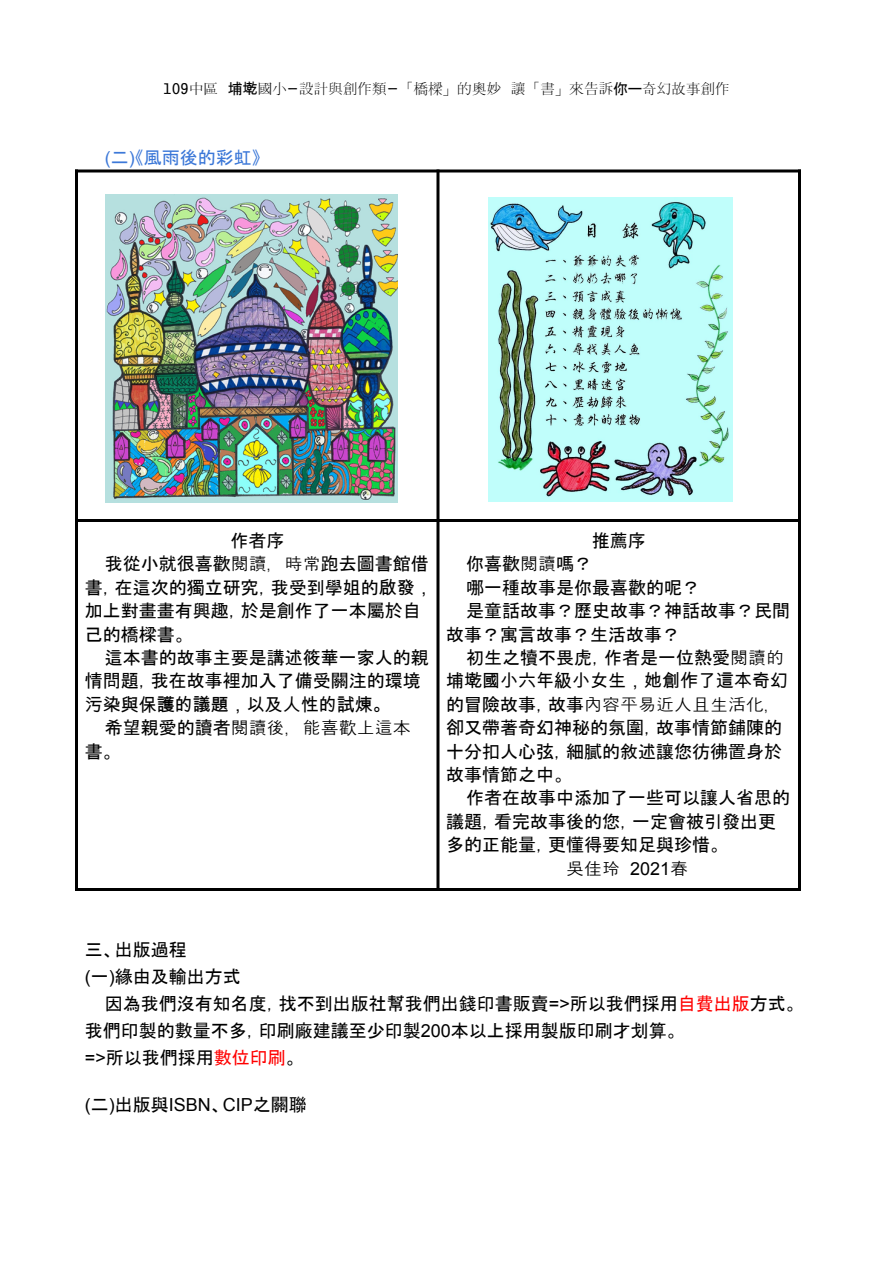
<style>
.page{position:relative;width:894px;height:1263px;background:#fff}
.page>*{position:absolute;margin:0;border:0;box-sizing:border-box;transform-origin:0 0}
.t1{font:18px/23.4px "MS P Gothic";color:#000;text-align:justify}
.t2{font:18px "Gulim";color:#000}
.t3{font:18px "Arial Unicode MS";color:#000}
.t4{font:18px "Arial";color:#000}
.t5{font:18px "MS P Gothic";color:#3c78d8}
.t6{font:15px "Gungsuh";letter-spacing:-.025em;color:#000}
.s1{font-family:"MS P Gothic"}
.s2{font-family:"Arial Unicode MS"}
.s3{font-family:"Arial"}
.s4{font-family:"Gulim"}
.s5{color:#f00}
</style>
<div class="page">
<hr style="left:75px;top:169px;width:3px;height:722px;background:#000">
<hr style="left:436px;top:169px;width:3px;height:722px;background:#000">
<hr style="left:798px;top:169px;width:3px;height:722px;background:#000">
<svg style="left:75px;top:169px;width:726px;height:4px;background:#3e3e3e"></svg>
<hr style="left:75px;top:519px;width:726px;height:3px;background:#000">
<hr style="left:75px;top:888px;width:726px;height:3px;background:#000">
<img style="left:105px;top:195px;width:293px;height:308px">
<img style="left:489px;top:198px;width:244px;height:304px">
<p class="t6" style="left:163px;top:81px;width:568px">109中區 <span class="s1">埔</span><span class="s2">墘</span>國小-設計與創作類-「橋樑」的奧妙 讓「書」來告訴<span class="s1">你ー</span>奇幻故事創作</p>
<p class="t5" style="left:105px;top:148px;width:157px"><span class="s3">(</span>二<span class="s3">)</span>《風雨後的彩虹》</p>
<p class="t1" style="left:231px;top:529px;width:55px">作者序</p>
<p class="t1" style="left:105px;top:552px;width:325px">我從小就很喜歡<span class="s4">閱讀，時常</span>跑去圖書館借</p>
<p class="t1" style="left:85px;top:576px;width:349px">書，在這次的獨立研究，我受到學姐的<span class="s2">啟發，</span></p>
<p class="t1" style="left:85px;top:599px;width:337px">加上對畫畫有興趣，於是創作了一本屬於自</p>
<p class="t1" style="left:85px;top:622px;width:103px">己的橋樑書。</p>
<p class="t1" style="left:105px;top:646px;width:325px">這本書的故事主要是講述筱華一家人的親</p>
<p class="t1" style="left:85px;top:669px;width:337px">情問題，我在故事裡加入了備受關注的環境</p>
<p class="t3" style="left:85px;top:692px;width:307px">污染與保護的議題，以及人性的試煉。</p>
<p class="t2" style="left:105px;top:719px;width:307px"><span class="s1">希望親愛的讀者</span>閱讀後，能喜歡上這本</p>
<p class="t1" style="left:85px;top:739px;width:31px">書。</p>
<p class="t1" style="left:592px;top:529px;width:55px">推薦序</p>
<p class="t1" style="left:466px;top:552px;width:127px">你喜歡<span class="s4">閱讀</span>嗎？</p>
<p class="t1" style="left:466px;top:576px;width:235px">哪一種故事是你最喜歡的呢？</p>
<p class="t1" style="left:466px;top:599px;width:326px">是童話故事？歷史故事？神話故事？民間</p>
<p class="t1" style="left:446px;top:622px;width:235px">故事？寓言故事？生活故事？</p>
<p class="t1" style="left:466px;top:646px;width:319px">初生之犢不畏虎，作者是一位熱愛<span class="s4">閱讀的</span></p>
<p class="t3" style="left:446px;top:668px;width:344px"><span class="s1">埔</span>墘國小六年級小女生，她創作了這本奇幻</p>
<p class="t2" style="left:446px;top:695px;width:337px"><span class="s1">的冒險故事，故事</span>內容平易近人且生活化，</p>
<p class="t1" style="left:446px;top:716px;width:337px">卻又帶著奇幻神秘的氛圍，故事情節鋪陳的十分扣人心弦，細膩的敘述讓您彷彿置身於故事情節之中。</p>
<p class="t1" style="left:446px;top:786px;width:346px;text-align:left;text-indent:20px">作者在故事中添加了一些可以讓人省思的議題，看完故事後的您，一定會被引發出更多的正能量，更懂得要知足與珍惜。</p>
<p class="t2" style="left:566px;top:859px;width:124px">吳佳玲 <span class="s3">2021</span>春</p>
<p class="t1" style="left:85px;top:938px;width:103px">三、出版過程</p>
<p class="t1" style="left:85px;top:965px;width:157px"><span class="s3">(</span>一<span class="s3">)</span>緣由及輸出方式</p>
<p class="t1" style="left:105px;top:992px;width:694px">因為我們沒有知名度，找不到出版社幫我們出錢印書販賣<span class="s3">=&gt;</span>所以我們採用<span class="s5">自費出版</span>方式。</p>
<p class="t1" style="left:85px;top:1019px;width:595px">我們印製的數量不多，印刷廠建議至少印製<span class="s3">200</span>本以上採用製版印刷才划算。</p>
<p class="t1" style="left:85px;top:1046px;width:214px"><span class="s3">=&gt;</span>所以我們採用<span class="s5">數位印刷</span>。</p>
<p class="t4" style="left:85px;top:1095px;width:223px">(<span class="s1">二</span>)<span class="s1">出版與</span>ISBN<span class="s1">、</span>CIP<span class="s1">之關聯</span></p>
</div>
